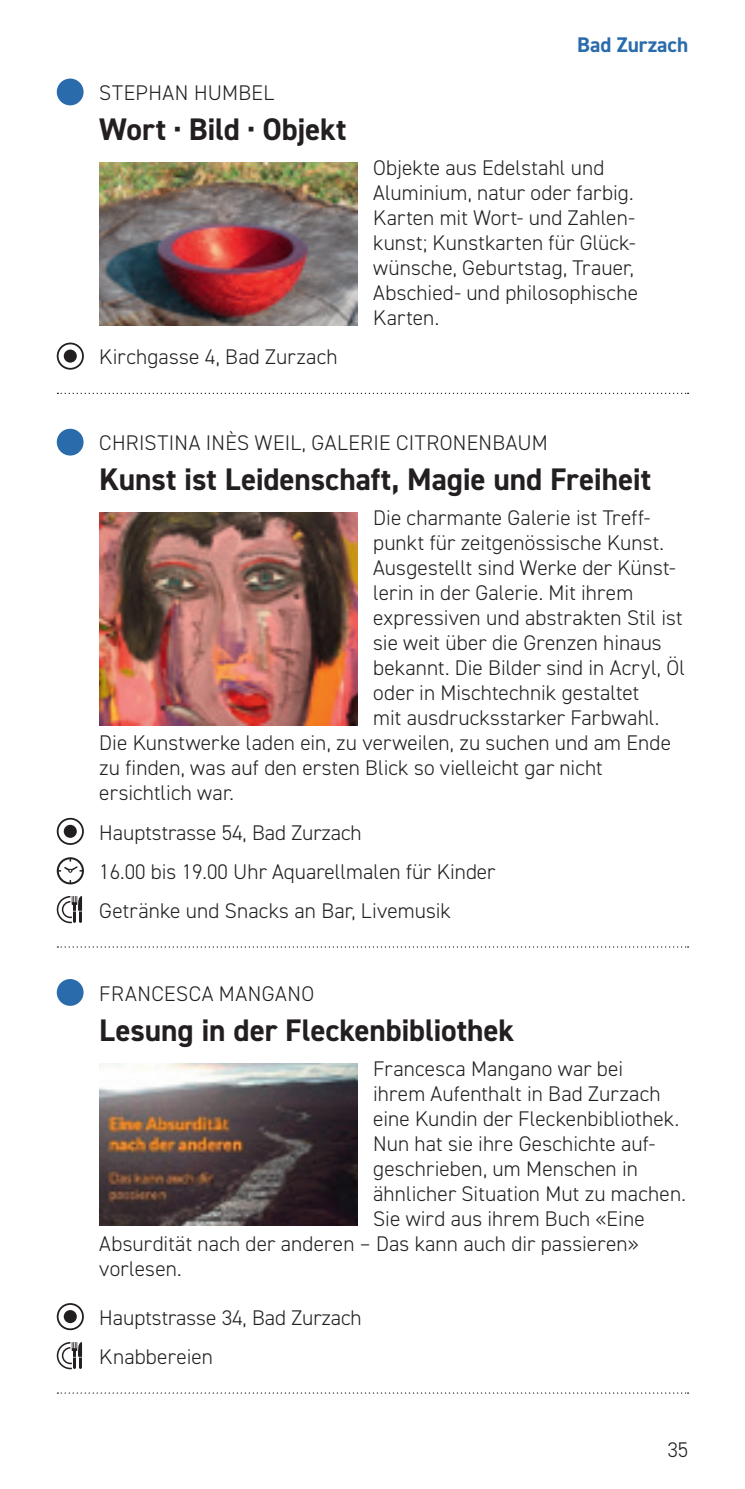
<style>
.page{position:relative;width:745px;height:1489px;background:#fff}
.page>*{position:absolute;margin:0;border:0;box-sizing:border-box;transform-origin:0 0}
.t1{font:700 31.25px "DIN2014";letter-spacing:-.005em;color:#231f20}
.t2{font:300 21.25px/25px "DIN2014";letter-spacing:.005em;color:#231f20}
.t3{font:700 21.25px "DIN2014";color:#2a6cab}
</style>
<div class="page">
<svg style="left:57px;top:393px;width:631px;height:1px"></svg>
<svg style="left:57px;top:946px;width:631px;height:1px"></svg>
<svg style="left:57px;top:1392px;width:631px;height:1px"></svg>
<div style="left:58px;top:79px;width:25px;height:25px;background:#2a6cab;border-radius:50%"></div>
<div style="left:57px;top:79px;width:26px;height:26px;border:2px solid #2a6cab;border-radius:50%"></div>
<div style="left:64px;top:349px;width:13px;height:13px;background:#231f20;border-radius:50%"></div>
<div style="left:57px;top:342px;width:27px;height:27px;border:2px solid #231f20;border-radius:50%"></div>
<div style="left:58px;top:429px;width:25px;height:25px;background:#2a6cab;border-radius:50%"></div>
<div style="left:57px;top:429px;width:26px;height:26px;border:2px solid #2a6cab;border-radius:50%"></div>
<div style="left:64px;top:824px;width:13px;height:13px;background:#231f20;border-radius:50%"></div>
<div style="left:57px;top:817px;width:27px;height:27px;border:2px solid #231f20;border-radius:50%"></div>
<svg style="left:57px;top:857px;width:27px;height:27px"></svg>
<svg style="left:57px;top:896px;width:25px;height:27px"></svg>
<div style="left:58px;top:979px;width:25px;height:25px;background:#2a6cab;border-radius:50%"></div>
<div style="left:57px;top:979px;width:26px;height:26px;border:2px solid #2a6cab;border-radius:50%"></div>
<div style="left:64px;top:1309px;width:13px;height:13px;background:#231f20;border-radius:50%"></div>
<div style="left:57px;top:1302px;width:27px;height:27px;border:2px solid #231f20;border-radius:50%"></div>
<svg style="left:57px;top:1342px;width:25px;height:27px"></svg>
<img style="left:99px;top:163px;width:258px;height:162px">
<img style="left:99px;top:513px;width:258px;height:212px">
<img style="left:99px;top:1063px;width:258px;height:162px">
<p class="t2" style="left:99px;top:80px;width:176px">STEPHAN HUMBEL</p>
<h1 class="t1" style="left:99px;top:108px;width:248px">Wort · Bild · Objekt</h1>
<p class="t2" style="left:99px;top:344px;width:240px">Kirchgasse 4, Bad Zurzach</p>
<p class="t3" style="left:576px;top:31px;width:112px">Bad Zurzach</p>
<p class="t2" style="left:373px;top:155px;width:266px">Objekte aus Edelstahl und<br>Aluminium, natur oder farbig.<br>Karten mit Wort- und Zahlen&shy;kunst; Kunstkarten für Glück&shy;wünsche, Geburtstag, Trauer,<br>Abschied- und philosophische<br>Karten.</p>
<p class="t2" style="left:99px;top:430px;width:450px">CHRISTINA INÈS WEIL, GALERIE CITRONENBAUM</p>
<h1 class="t1" style="left:99px;top:458px;width:553px">Kunst ist Leidenschaft, Magie und Freiheit</h1>
<p class="t2" style="left:373px;top:505px;width:279px">Die charmante Galerie ist Treff-</p>
<p class="t2" style="left:373px;top:530px;width:292px">punkt für zeitgenössische Kunst.</p>
<p class="t2" style="left:373px;top:555px;width:304px">Ausgestellt sind Werke der Künst-</p>
<p class="t2" style="left:373px;top:580px;width:261px">lerin in der Galerie. Mit ihrem</p>
<p class="t2" style="left:373px;top:605px;width:311px">expressiven und abstrakten Stil ist</p>
<p class="t2" style="left:373px;top:630px;width:290px">sie weit über die Grenzen hinaus</p>
<p class="t2" style="left:373px;top:655px;width:313px">bekannt. Die Bilder sind in Acryl, Öl</p>
<p class="t2" style="left:373px;top:680px;width:267px">oder in Mischtechnik gestaltet</p>
<p class="t2" style="left:373px;top:705px;width:287px">mit ausdrucksstarker Farbwahl.</p>
<p class="t2" style="left:99px;top:730px;width:573px">Die Kunstwerke laden ein, zu verweilen, zu suchen und am Ende</p>
<p class="t2" style="left:99px;top:755px;width:504px">zu finden, was auf den ersten Blick so vielleicht gar nicht</p>
<p class="t2" style="left:99px;top:780px;width:136px">ersichtlich war.</p>
<p class="t2" style="left:99px;top:812px;width:397px;line-height:39.2px">Hauptstrasse 54, Bad Zurzach<br>16.00 bis 19.00 Uhr Aquarellmalen für Kinder<br>Getränke und Snacks an Bar, Livemusik</p>
<p class="t2" style="left:99px;top:980px;width:216px">FRANCESCA MANGANO</p>
<h1 class="t1" style="left:99px;top:1008px;width:416px">Lesung in der Fleckenbibliothek</h1>
<p class="t2" style="left:373px;top:1055px;width:251px">Francesca Mangano war bei</p>
<p class="t2" style="left:373px;top:1080px;width:289px">ihrem Aufenthalt in Bad Zurzach</p>
<p class="t2" style="left:373px;top:1105px;width:307px">eine Kundin der Fleckenbibliothek.</p>
<p class="t2" style="left:373px;top:1130px;width:283px">Nun hat sie ihre Geschichte auf-</p>
<p class="t2" style="left:373px;top:1155px;width:266px">geschrieben, um Menschen in</p>
<p class="t2" style="left:373px;top:1180px;width:314px">ähnlicher Situation Mut zu machen.</p>
<p class="t2" style="left:373px;top:1205px;width:273px">Sie wird aus ihrem Buch «Eine</p>
<p class="t2" style="left:99px;top:1230px;width:540px">Absurdität nach der anderen – Das kann auch dir passieren»</p>
<p class="t2" style="left:99px;top:1255px;width:84px">vorlesen.</p>
<p class="t2" style="left:99px;top:1297px;width:264px;line-height:39.2px">Hauptstrasse 34, Bad Zurzach<br>Knabbereien</p>
<p class="t2" style="left:667px;top:1436px;width:22px">35</p>
</div>
